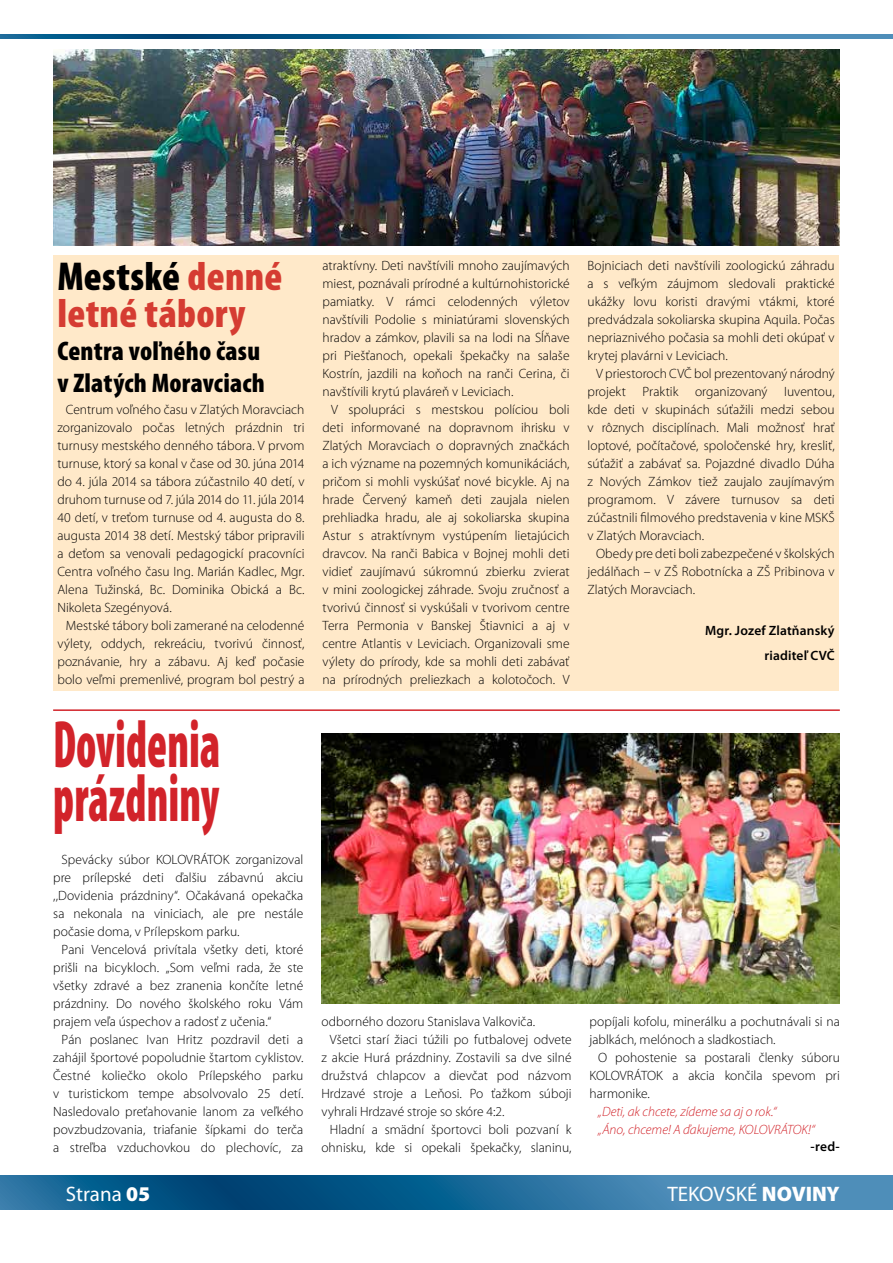
<style>
.page{position:relative;width:893px;height:1263px;background:#fff}
.page>*{position:absolute;margin:0;border:0;box-sizing:border-box;transform-origin:0 0}
.t1{font:900 condensed 67.5px/54px "Mini Pro";letter-spacing:.005em;color:#d2232a;scale:.67 1}
.t2{font:900 condensed 40.5px/37.5px "Mini Pro";letter-spacing:.01em;color:#d53c32}
.t3{font:900 condensed 27px/32.4px "Mini Pro";letter-spacing:.01em;color:#000}
.t4{font:21px "Mini Pro";color:#fff}
.t5{font:300 13.5px/18px "Mini Pro";color:#000;text-align:justify}
.t6{font:italic 300 13.5px/18px "Mini Pro";color:#d2232a}
.t7{font:600 13.5px/25px "Mini Pro";letter-spacing:.01em;color:#000;text-align:right}
.s1{color:#000}
.s2{font-weight:900}
</style>
<div class="page">
<svg style="left:0;top:1176px;width:893px;height:34px;background:#226c9a"></svg>
<svg style="left:0;top:34px;width:893px;height:4px;background:#246d9c"></svg>
<img style="left:321px;top:733px;width:519px;height:270px">
<div style="left:53px;top:255px;width:786px;height:436px;background:#ffe9c9"></div>
<img style="left:53px;top:50px;width:786px;height:195px">
<hr style="left:53px;top:709px;width:787px;height:2px;background:#d2232a">
<h2 class="t2" style="left:57px;top:258px;width:227px"><span class="s1">Mestské</span> denné letné tábory</h2>
<h3 class="t3" style="left:57px;top:335px;width:209px">Centra voľného času v Zlatých Moravciach</h3>
<p class="t5" style="left:57px;top:401px;width:249px;text-indent:9px">Centrum voľného času v Zlatých Moravciach zorganizovalo počas letných prázdnin tri turnusy mestského denného tábora. V prvom turnuse, ktorý sa konal v čase od 30. júna 2014 do 4. júla 2014 sa tábora zúčastnilo 40 detí, v druhom turnuse od 7. júla 2014 do 11. júla 2014<br>40 detí, v treťom turnuse od 4. augusta do 8. augusta 2014 38 detí. Mestský tábor pripravili a deťom sa venovali pedagogickí pracovníci Centra voľného času Ing. Marián Kadlec, Mgr.<br>Alena Tužinská, Bc. Dominika Obická a Bc.<br>Nikoleta Szegényová.</p>
<p class="t5" style="left:57px;top:617px;width:249px;text-indent:9px">Mestské tábory boli zamerané na celodenné výlety, oddych, rekreáciu, tvorivú činnosť, poznávanie, hry a zábavu. Aj keď počasie bolo veľmi premenlivé, program bol pestrý a</p>
<h1 class="t1" style="left:53px;top:719px;width:251px">Dovidenia prázdniny</h1>
<p class="t5" style="left:53px;top:851px;width:252px;text-indent:9px">Spevácky súbor KOLOVRÁTOK zorganizoval pre prílepské deti ďalšiu zábavnú akciu ,,Dovidenia prázdniny“. Očakávaná opekačka sa nekonala na viniciach, ale pre nestále počasie doma, v Prílepskom parku.</p>
<p class="t5" style="left:53px;top:941px;width:252px;text-indent:9px">Pani Vencelová privítala všetky deti, ktoré prišli na bicykloch. „Som veľmi rada, že ste všetky zdravé a bez zranenia končíte letné prázdniny. Do nového školského roku Vám prajem veľa úspechov a radosť z učenia.“</p>
<p class="t5" style="left:53px;top:1031px;width:252px;text-indent:9px">Pán poslanec Ivan Hritz pozdravil deti a zahájil športové popoludnie štartom cyklistov.<br>Čestné koliečko okolo Prílepského parku v turistickom tempe absolvovalo 25 detí.<br>Nasledovalo preťahovanie lanom za veľkého povzbudzovania, triafanie šípkami do terča a streľba vzduchovkou do plechovíc, za</p>
<p class="t5" style="left:322px;top:257px;width:249px">atraktívny. Deti navštívili mnoho zaujímavých miest, poznávali prírodné a kultúrnohistorické pamiatky. V rámci celodenných výletov navštívili Podolie s miniatúrami slovenských hradov a zámkov, plavili sa na lodi na Sĺňave pri Piešťanoch, opekali špekačky na salaše Kostrín, jazdili na koňoch na ranči Cerina, či navštívili krytú plaváreň v Leviciach.</p>
<p class="t5" style="left:322px;top:401px;width:249px;text-indent:9px">V spolupráci s mestskou políciou boli deti informované na dopravnom ihrisku v Zlatých Moravciach o dopravných značkách a ich význame na pozemných komunikáciách, pričom si mohli vyskúšať nové bicykle. Aj na hrade Červený kameň deti zaujala nielen prehliadka hradu, ale aj sokoliarska skupina Astur s atraktívnym vystúpením lietajúcich dravcov. Na ranči Babica v Bojnej mohli deti vidieť zaujímavú súkromnú zbierku zvierat v mini zoologickej záhrade. Svoju zručnosť a tvorivú činnosť si vyskúšali v tvorivom centre Terra Permonia v Banskej Štiavnici a aj v centre Atlantis v Leviciach. Organizovali sme výlety do prírody, kde sa mohli deti zabávať na prírodných preliezkach a kolotočoch. V</p>
<p class="t5" style="left:588px;top:257px;width:249px">Bojniciach deti navštívili zoologickú záhradu a s veľkým záujmom sledovali praktické ukážky lovu koristi dravými vtákmi, ktoré predvádzala sokoliarska skupina Aquila. Počas nepriaznivého počasia sa mohli deti okúpať v krytej plavárni v Leviciach.</p>
<p class="t5" style="left:588px;top:365px;width:249px;text-indent:9px">V priestoroch CVČ bol prezentovaný národný projekt Praktik organizovaný Iuventou, kde deti v skupinách súťažili medzi sebou v rôznych disciplínach. Mali možnosť hrať loptové, počítačové, spoločenské hry, kresliť, súťažiť a zabávať sa. Pojazdné divadlo Dúha z Nových Zámkov tiež zaujalo zaujímavým programom. V závere turnusov sa deti zúčastnili filmového predstavenia v kine MSKŠ v Zlatých Moravciach.</p>
<p class="t5" style="left:588px;top:544px;width:249px;text-indent:9px">Obedy pre deti boli zabezpečené v školských jedálňach – v ZŠ Robotnícka a ZŠ Pribinova v Zlatých Moravciach.</p>
<p class="t7" style="left:705px;top:618px;width:131px">Mgr. Jozef Zlatňanský riaditeľ CVČ</p>
<p class="t5" style="left:321px;top:1013px;width:215px">odborného dozoru Stanislava Valkoviča.</p>
<p class="t5" style="left:330px;top:1031px;width:243px">Všetci starí žiaci túžili po futbalovej odvete</p>
<p class="t5" style="left:321px;top:1049px;width:252px">z akcie Hurá prázdniny. Zostavili sa dve silné</p>
<p class="t5" style="left:321px;top:1067px;width:252px">družstvá chlapcov a dievčat pod názvom</p>
<p class="t5" style="left:321px;top:1085px;width:252px">Hrdzavé stroje a Leňosi. Po ťažkom súboji</p>
<p class="t5" style="left:321px;top:1103px;width:185px">vyhrali Hrdzavé stroje so skóre 4:2.</p>
<p class="t5" style="left:330px;top:1121px;width:243px">Hladní a smädní športovci boli pozvaní k</p>
<p class="t5" style="left:321px;top:1139px;width:252px">ohnisku, kde si opekali špekačky, slaninu,</p>
<p class="t5" style="left:590px;top:1013px;width:252px">popíjali kofolu, minerálku a pochutnávali si na jablkách, melónoch a sladkostiach.</p>
<p class="t5" style="left:590px;top:1049px;width:252px;text-indent:9px">O pohostenie sa postarali členky súboru KOLOVRÁTOK a akcia končila spevom pri harmonike.</p>
<p class="t6" style="left:598px;top:1103px;width:218px">„Deti, ak chcete, zídeme sa aj o rok.“<br>„Áno, chceme! A ďakujeme, KOLOVRÁTOK!“</p>
<p class="t7" style="left:811px;top:1134px;width:31px">-red-</p>
<h3 class="t4" style="left:66px;top:1182px;width:86px">Strana <span class="s2">05</span></h3>
<h3 class="t4" style="left:667px;top:1182px;width:174px">TEKOVSKÉ <span class="s2">NOVINY</span></h3>
</div>
